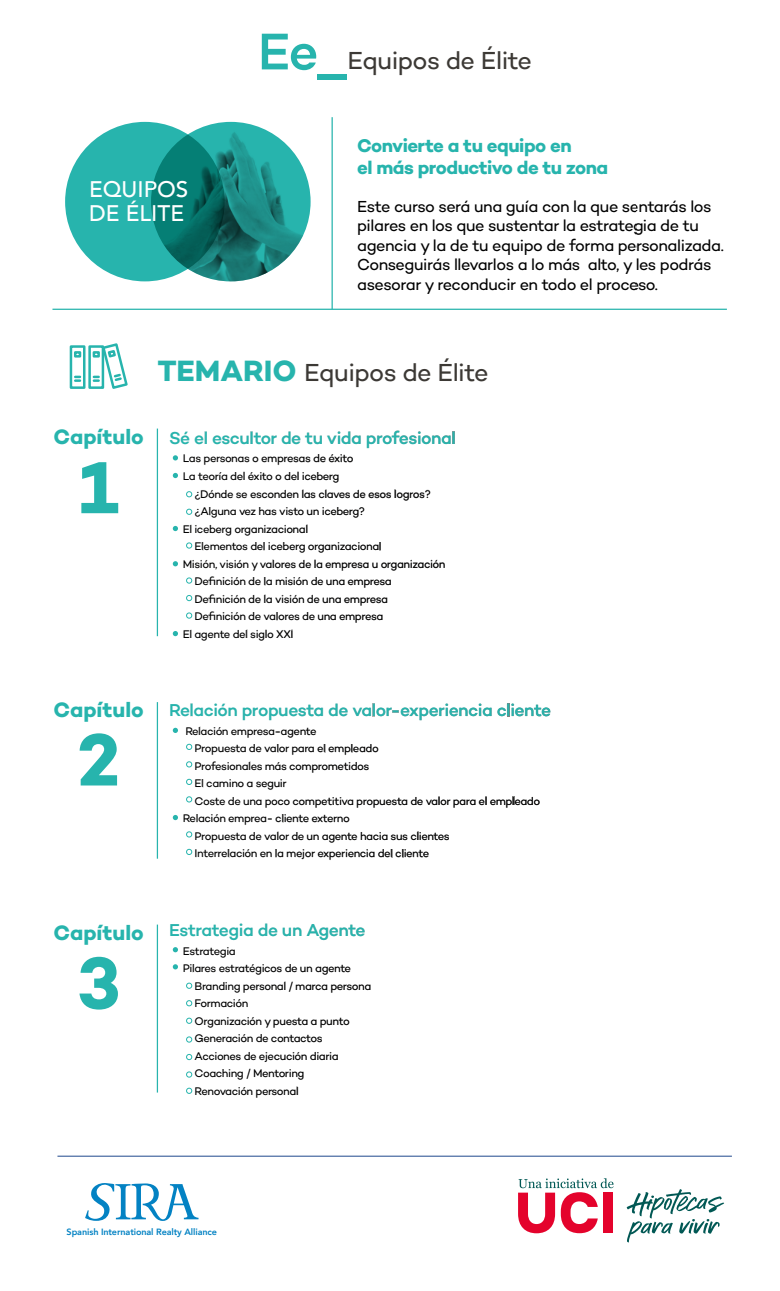
<style>
.page{position:relative;width:780px;height:1291px;background:#fff}
.page>*{position:absolute;margin:0;border:0;box-sizing:border-box;transform-origin:0 0}
.t1{font:700 75px "Campton";color:#27b4ad}
.t2{font:25.12px "Campton";letter-spacing:-.02em;color:#3c3935}
.t3{font:500 22.5px/23.8px "Avenir";color:#fff}
.t4{font:700 21.25px "Campton";color:#27b4ad}
.t5{font:700 18.75px/22.5px "Campton";letter-spacing:-.03em;color:#27b4ad}
.t6{font:500 17.5px "Campton";letter-spacing:-.025em;color:#27b4ad}
.t7{font:16.25px/19.5px "Campton";letter-spacing:-.03em;color:#010101}
.t8{font:11.25px/17.5px "Campton";letter-spacing:-.04em;color:#010101}
.t9{font:800 9.12px "Avenir";letter-spacing:-.01em;color:#0382c3}
.s1{font-weight:500;font-size:52.5px;color:#27b4ad}
.s2{font-weight:700;font-size:29.88px;color:#27b4ad}
</style>
<div class="page">
<svg style="left:171px;top:432px;width:18px;height:12px"></svg>
<svg style="left:195px;top:431px;width:12px;height:13px"></svg>
<svg style="left:213px;top:431px;width:148px;height:13px"></svg>
<svg style="left:367px;top:430px;width:87px;height:18px"></svg>
<svg style="left:184px;top:454px;width:169px;height:11px"></svg>
<svg style="left:184px;top:472px;width:154px;height:10px"></svg>
<svg style="left:184px;top:524px;width:123px;height:11px"></svg>
<svg style="left:184px;top:559px;width:261px;height:11px"></svg>
<svg style="left:184px;top:629px;width:108px;height:11px"></svg>
<svg style="left:171px;top:703px;width:66px;height:13px"></svg>
<svg style="left:243px;top:704px;width:80px;height:16px"></svg>
<svg style="left:329px;top:703px;width:162px;height:17px"></svg>
<svg style="left:497px;top:703px;width:53px;height:13px"></svg>
<svg style="left:186px;top:727px;width:130px;height:10px"></svg>
<svg style="left:184px;top:814px;width:165px;height:11px"></svg>
<svg style="left:171px;top:923px;width:81px;height:17px"></svg>
<svg style="left:258px;top:923px;width:19px;height:13px"></svg>
<svg style="left:283px;top:927px;width:18px;height:9px"></svg>
<svg style="left:307px;top:924px;width:57px;height:16px"></svg>
<svg style="left:184px;top:947px;width:51px;height:10px"></svg>
<svg style="left:184px;top:964px;width:166px;height:10px"></svg>
<img style="left:151px;top:122px;width:159px;height:159px;border-radius:80px">
<svg style="left:65px;top:122px;width:160px;height:159px;background:#1b9c95"></svg>
<hr style="left:52px;top:309px;width:674px;height:1px;background:#27b4ad">
<hr style="left:57px;top:1155px;width:674px;height:1px;background:#4c6ca3">
<hr style="left:331px;top:117px;width:2px;height:192px;background:#27b4ad">
<hr style="left:157px;top:428px;width:1px;height:208px;background:#27b4ad">
<svg style="left:173px;top:455px;width:5px;height:5px"></svg>
<svg style="left:173px;top:473px;width:5px;height:5px"></svg>
<svg style="left:173px;top:561px;width:5px;height:5px"></svg>
<svg style="left:173px;top:631px;width:5px;height:5px"></svg>
<svg style="left:173px;top:727px;width:5px;height:6px"></svg>
<svg style="left:173px;top:815px;width:5px;height:5px"></svg>
<svg style="left:173px;top:947px;width:5px;height:5px"></svg>
<svg style="left:173px;top:964px;width:5px;height:5px"></svg>
<hr style="left:157px;top:702px;width:1px;height:156px;background:#27b4ad">
<hr style="left:157px;top:924px;width:1px;height:168px;background:#27b4ad">
<div style="left:70px;top:345px;width:15px;height:44px;border:2px solid #27b4ad"></div>
<div style="left:74px;top:351px;width:7px;height:6px;border:2px solid #27b4ad"></div>
<svg style="left:75px;top:375px;width:5px;height:7px"></svg>
<div style="left:88px;top:345px;width:16px;height:44px;border:2px solid #27b4ad"></div>
<div style="left:93px;top:351px;width:7px;height:6px;border:2px solid #27b4ad"></div>
<svg style="left:94px;top:343px;width:34px;height:46px"></svg>
<svg style="left:85px;top:1183px;width:113px;height:38px"></svg>
<svg style="left:626px;top:1189px;width:98px;height:53px"></svg>
<svg style="left:518px;top:1178px;width:95px;height:55px"></svg>
<svg style="left:173px;top:526px;width:5px;height:5px"></svg>
<svg style="left:186px;top:489px;width:244px;height:11px"></svg>
<svg style="left:186px;top:507px;width:178px;height:10px"></svg>
<svg style="left:186px;top:542px;width:195px;height:10px"></svg>
<svg style="left:186px;top:576px;width:205px;height:11px"></svg>
<svg style="left:186px;top:594px;width:201px;height:11px"></svg>
<svg style="left:186px;top:611px;width:196px;height:11px"></svg>
<svg style="left:186px;top:744px;width:192px;height:11px"></svg>
<svg style="left:186px;top:761px;width:183px;height:11px"></svg>
<svg style="left:186px;top:779px;width:100px;height:11px"></svg>
<svg style="left:186px;top:796px;width:353px;height:11px"></svg>
<svg style="left:186px;top:831px;width:263px;height:11px"></svg>
<svg style="left:186px;top:849px;width:242px;height:11px"></svg>
<svg style="left:186px;top:981px;width:184px;height:11px"></svg>
<svg style="left:186px;top:999px;width:62px;height:8px"></svg>
<svg style="left:186px;top:1017px;width:163px;height:10px"></svg>
<svg style="left:186px;top:1034px;width:136px;height:8px"></svg>
<svg style="left:186px;top:1051px;width:152px;height:10px"></svg>
<svg style="left:186px;top:1069px;width:117px;height:10px"></svg>
<svg style="left:186px;top:1086px;width:112px;height:11px"></svg>
<h3 class="t3" style="left:89px;top:176px;width:101px">EQUIPOS<br>DE ÉLITE</h3>
<h2 class="t2" style="left:258px;top:45px;width:276px"><span class="s1">Ee_</span>Equipos de Élite</h2>
<h3 class="t5" style="left:357px;top:134px;width:252px">Convierte a tu equipo en<br>el más productivo de tu zona</h3>
<h3 class="t7" style="left:357px;top:196px;width:368px">Este curso será una guía con la que sentarás los pilares en los que sustentar la estrategia de tu agencia y la de tu equipo de forma personalizada.<br>Conseguirás llevarlos a lo más alto, y les podrás asesorar y reconducir en todo el proceso.</h3>
<h2 class="t2" style="left:157px;top:357px;width:333px"><span class="s2">TEMARIO</span> Equipos de Élite</h2>
<h3 class="t4" style="left:54px;top:423px;width:92px">Capítulo</h3>
<h1 class="t1" style="left:79px;top:440px;width:41px">1</h1>
<h3 class="t6" style="left:169px;top:426px;width:288px">Sé el escultor de tu vida profesional</h3>
<p class="t8" style="left:183px;top:449px;width:172px">Las personas o empresas de éxito<br>La teoría del éxito o del iceberg</p>
<p class="t8" style="left:195px;top:484px;width:238px">¿Dónde se esconden las claves de esos logros?</p>
<p class="t8" style="left:195px;top:502px;width:172px">¿Alguna vez has visto un iceberg?</p>
<p class="t8" style="left:183px;top:519px;width:127px">El iceberg organizacional</p>
<p class="t8" style="left:195px;top:537px;width:188px">Elementos del iceberg organizacional</p>
<p class="t8" style="left:183px;top:554px;width:264px">Misión, visión y valores de la empresa u organización</p>
<p class="t8" style="left:195px;top:572px;width:199px">Definición de la misión de una empresa</p>
<p class="t8" style="left:195px;top:589px;width:195px">Definición de la visión de una empresa</p>
<p class="t8" style="left:195px;top:607px;width:190px">Definición de valores de una empresa</p>
<p class="t8" style="left:183px;top:624px;width:112px">El agente del siglo XXI</p>
<h3 class="t4" style="left:54px;top:696px;width:92px">Capítulo</h3>
<h1 class="t1" style="left:77px;top:712px;width:44px">2</h1>
<h3 class="t6" style="left:169px;top:699px;width:383px">Relación propuesta de valor-experiencia cliente</h3>
<p class="t8" style="left:185px;top:722px;width:133px">Relación empresa-agente</p>
<p class="t8" style="left:195px;top:739px;width:186px">Propuesta de valor para el empleado</p>
<p class="t8" style="left:195px;top:757px;width:176px">Profesionales más comprometidos</p>
<p class="t8" style="left:195px;top:774px;width:94px">El camino a seguir</p>
<p class="t8" style="left:195px;top:792px;width:347px">Coste de una poco competitiva propuesta de valor para el empleado</p>
<p class="t8" style="left:183px;top:809px;width:169px">Relación emprea- cliente externo</p>
<p class="t8" style="left:195px;top:827px;width:256px">Propuesta de valor de un agente hacia sus clientes</p>
<p class="t8" style="left:195px;top:844px;width:236px">Interrelación en la mejor experiencia del cliente</p>
<h3 class="t4" style="left:54px;top:918px;width:92px">Capítulo</h3>
<h1 class="t1" style="left:77px;top:935px;width:45px">3</h1>
<h3 class="t6" style="left:169px;top:918px;width:198px">Estrategia de un Agente</h3>
<p class="t8" style="left:183px;top:941px;width:55px">Estrategia</p>
<p class="t8" style="left:183px;top:959px;width:170px">Pilares estratégicos de un agente</p>
<p class="t8" style="left:195px;top:976px;width:178px">Branding personal / marca persona</p>
<p class="t8" style="left:195px;top:994px;width:55px">Formación</p>
<p class="t8" style="left:195px;top:1011px;width:157px">Organización y puesta a punto</p>
<p class="t8" style="left:195px;top:1029px;width:129px">Generación de contactos</p>
<p class="t8" style="left:195px;top:1046px;width:145px">Acciones de ejecución diaria</p>
<p class="t8" style="left:195px;top:1064px;width:111px">Coaching / Mentoring</p>
<p class="t8" style="left:195px;top:1081px;width:106px">Renovación personal</p>
<p class="t9" style="left:67px;top:1224px;width:152px">Spanish International Realty Alliance</p>
</div>
